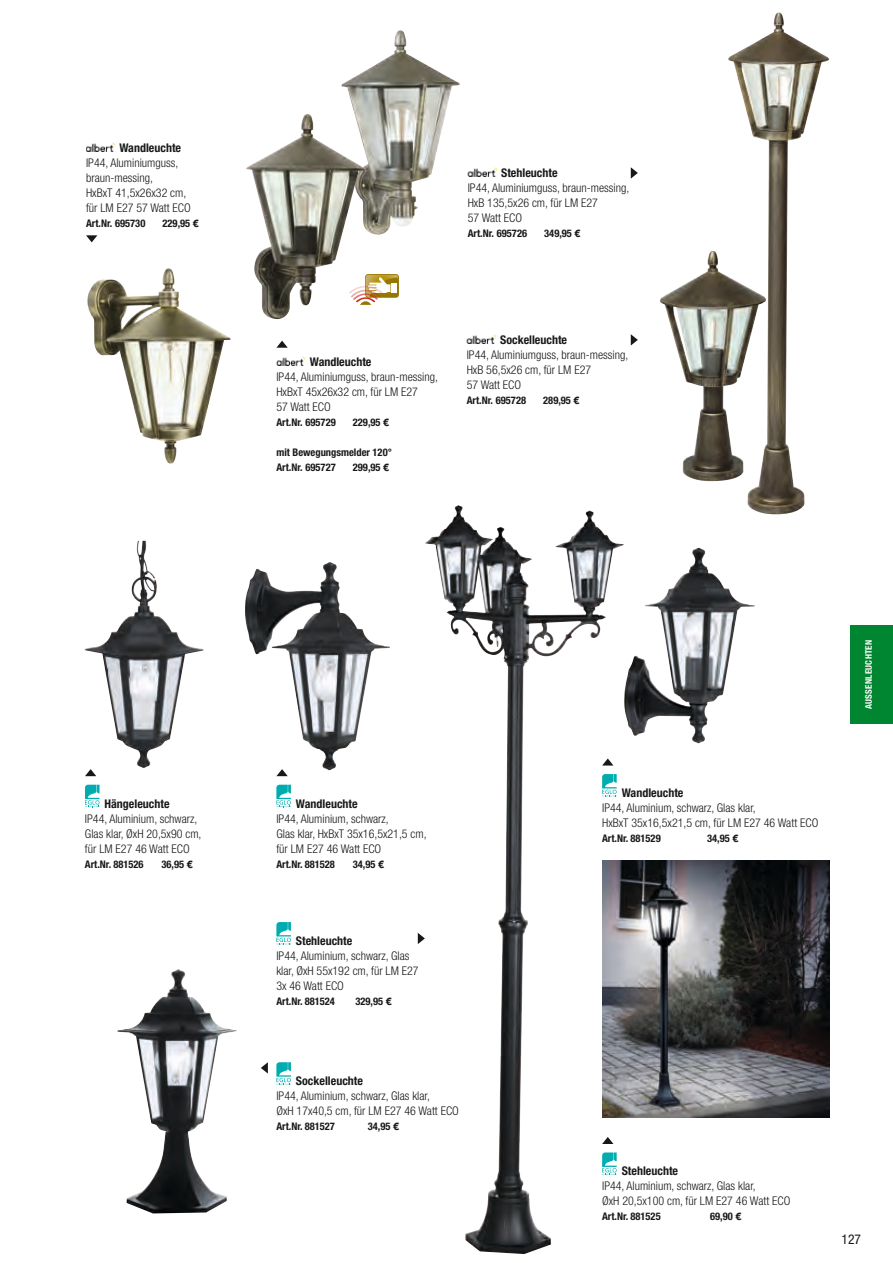
<style>
.page{position:relative;width:893px;height:1263px;background:#fff}
.page>*{position:absolute;margin:0;border:0;box-sizing:border-box;transform-origin:0 0}
.t1{font:condensed 13.5px "Helvetica Neue LT Pro";color:#171818}
.t2{font:300 condensed 12px/15px "Helvetica Neue LT Pro";color:#171818}
.t3{font:700 condensed 12px "Helvetica Neue LT Pro";color:#171818}
.t4{font:700 condensed 10.5px/15px "Helvetica Neue LT Pro";color:#171818}
.t5{font:700 condensed 9px "Helvetica Neue LT Pro";letter-spacing:.03em;color:#fff}
.s1{font-family:"Linotype Euro Font Ato F";font-weight:400;font-stretch:normal}
</style>
<div class="page">
<div style="left:850px;top:625px;width:43px;height:99px;background:#008530"></div>
<img style="left:602px;top:861px;width:227px;height:256px">
<img style="left:728px;top:13px;width:101px;height:501px">
<img style="left:660px;top:251px;width:106px;height:230px">
<img style="left:341px;top:30px;width:119px;height:205px">
<img style="left:87px;top:268px;width:144px;height:196px">
<svg style="left:365px;top:274px;width:34px;height:24px"></svg>
<svg style="left:367px;top:275px;width:31px;height:30px"></svg>
<img style="left:246px;top:114px;width:121px;height:205px">
<img style="left:245px;top:562px;width:145px;height:208px">
<img style="left:84px;top:541px;width:120px;height:227px">
<img style="left:117px;top:969px;width:119px;height:244px">
<img style="left:624px;top:548px;width:131px;height:195px">
<img style="left:425px;top:505px;width:173px;height:749px">
<img style="left:467px;top:334px;width:29px;height:9px">
<svg style="left:631px;top:334px;width:7px;height:12px"></svg>
<img style="left:468px;top:167px;width:29px;height:9px">
<svg style="left:631px;top:167px;width:7px;height:12px"></svg>
<img style="left:276px;top:356px;width:30px;height:9px">
<svg style="left:276px;top:341px;width:12px;height:7px"></svg>
<img style="left:86px;top:142px;width:29px;height:9px">
<svg style="left:86px;top:235px;width:11px;height:7px"></svg>
<svg style="left:85px;top:785px;width:15px;height:22px"></svg>
<svg style="left:85px;top:769px;width:11px;height:7px"></svg>
<svg style="left:276px;top:785px;width:15px;height:22px"></svg>
<svg style="left:276px;top:769px;width:12px;height:7px"></svg>
<svg style="left:602px;top:774px;width:15px;height:23px"></svg>
<svg style="left:602px;top:758px;width:11px;height:7px"></svg>
<svg style="left:276px;top:922px;width:15px;height:23px"></svg>
<svg style="left:418px;top:933px;width:7px;height:11px"></svg>
<svg style="left:276px;top:1062px;width:15px;height:23px"></svg>
<svg style="left:261px;top:1062px;width:7px;height:11px"></svg>
<svg style="left:602px;top:1152px;width:15px;height:23px"></svg>
<svg style="left:602px;top:1137px;width:11px;height:7px"></svg>
<p class="t3" style="left:119px;top:140px;width:63px">Wandleuchte</p>
<p class="t2" style="left:86px;top:155px;width:106px">IP44, Aluminiumguss, braun-messing,<br>HxBxT 41,5x26x32 cm, für LM E27 57 Watt ECO</p>
<p class="t4" style="left:86px;top:216px;width:61px">Art.Nr. 695730</p>
<p class="t4" style="left:163px;top:216px;width:38px">229,95 <span class="s1">L</span></p>
<p class="t3" style="left:105px;top:796px;width:67px">Hängeleuchte</p>
<p class="t2" style="left:85px;top:811px;width:118px">IP44, Aluminium, schwarz,<br>Glas klar, ØxH 20,5x90 cm, für LM E27 46 Watt ECO</p>
<p class="t4" style="left:85px;top:856px;width:60px">Art.Nr. 881526</p>
<p class="t4" style="left:161px;top:856px;width:33px">36,95 <span class="s1">L</span></p>
<p class="t3" style="left:501px;top:166px;width:58px">Stehleuchte</p>
<p class="t2" style="left:468px;top:180px;width:163px">IP44, Aluminiumguss, braun-messing,<br>HxB 135,5x26 cm, für LM E27<br>57 Watt ECO</p>
<p class="t4" style="left:468px;top:226px;width:61px">Art.Nr. 695726</p>
<p class="t4" style="left:544px;top:226px;width:38px">349,95 <span class="s1">L</span></p>
<p class="t3" style="left:310px;top:355px;width:63px">Wandleuchte</p>
<p class="t2" style="left:276px;top:369px;width:163px">IP44, Aluminiumguss, braun-messing,<br>HxBxT 45x26x32 cm, für LM E27<br>57 Watt ECO</p>
<p class="t4" style="left:276px;top:415px;width:61px">Art.Nr. 695729</p>
<p class="t4" style="left:353px;top:415px;width:38px">229,95 <span class="s1">L</span></p>
<p class="t4" style="left:276px;top:445px;width:117px">mit Bewegungsmelder 120°<br>Art.Nr. 695727</p>
<p class="t4" style="left:353px;top:460px;width:38px">299,95 <span class="s1">L</span></p>
<p class="t3" style="left:500px;top:333px;width:69px">Sockelleuchte</p>
<p class="t2" style="left:467px;top:347px;width:163px">IP44, Aluminiumguss, braun-messing,<br>HxB 56,5x26 cm, für LM E27<br>57 Watt ECO</p>
<p class="t4" style="left:467px;top:393px;width:61px">Art.Nr. 695728</p>
<p class="t4" style="left:543px;top:393px;width:38px">289,95 <span class="s1">L</span></p>
<p class="t3" style="left:296px;top:796px;width:63px">Wandleuchte</p>
<p class="t2" style="left:276px;top:811px;width:152px">IP44, Aluminium, schwarz,<br>Glas klar, HxBxT 35x16,5x21,5 cm, für LM E27 46 Watt ECO</p>
<p class="t4" style="left:276px;top:856px;width:60px">Art.Nr. 881528</p>
<p class="t4" style="left:353px;top:856px;width:33px">34,95 <span class="s1">L</span></p>
<p class="t3" style="left:296px;top:933px;width:58px">Stehleuchte</p>
<p class="t2" style="left:276px;top:948px;width:144px">IP44, Aluminium, schwarz, Glas klar, ØxH 55x192 cm, für LM E27<br>3x 46 Watt ECO</p>
<p class="t4" style="left:276px;top:994px;width:60px">Art.Nr. 881524</p>
<p class="t4" style="left:355px;top:994px;width:38px">329,95 <span class="s1">L</span></p>
<p class="t3" style="left:296px;top:1074px;width:69px">Sockelleuchte</p>
<p class="t2" style="left:276px;top:1088px;width:184px">IP44, Aluminium, schwarz, Glas klar,<br>ØxH 17x40,5 cm, für LM E27 46 Watt ECO</p>
<p class="t4" style="left:276px;top:1119px;width:60px">Art.Nr. 881527</p>
<p class="t4" style="left:368px;top:1119px;width:33px">34,95 <span class="s1">L</span></p>
<p class="t3" style="left:622px;top:785px;width:63px">Wandleuchte</p>
<p class="t2" style="left:602px;top:800px;width:218px">IP44, Aluminium, schwarz, Glas klar,<br>HxBxT 35x16,5x21,5 cm, für LM E27 46 Watt ECO</p>
<p class="t4" style="left:602px;top:831px;width:60px">Art.Nr. 881529</p>
<p class="t4" style="left:707px;top:831px;width:33px">34,95 <span class="s1">L</span></p>
<p class="t5" style="left:863px;top:709px;width:71px;rotate:-90deg">AUSSENLEUCHTEN</p>
<p class="t3" style="left:622px;top:1164px;width:58px">Stehleuchte</p>
<p class="t2" style="left:602px;top:1178px;width:190px">IP44, Aluminium, schwarz, Glas klar,<br>ØxH 20,5x100 cm, für LM E27 46 Watt ECO</p>
<p class="t4" style="left:602px;top:1209px;width:60px">Art.Nr. 881525</p>
<p class="t4" style="left:710px;top:1209px;width:33px">69,90 <span class="s1">L</span></p>
<p class="t1" style="left:842px;top:1231px;width:21px">127</p>
</div>
